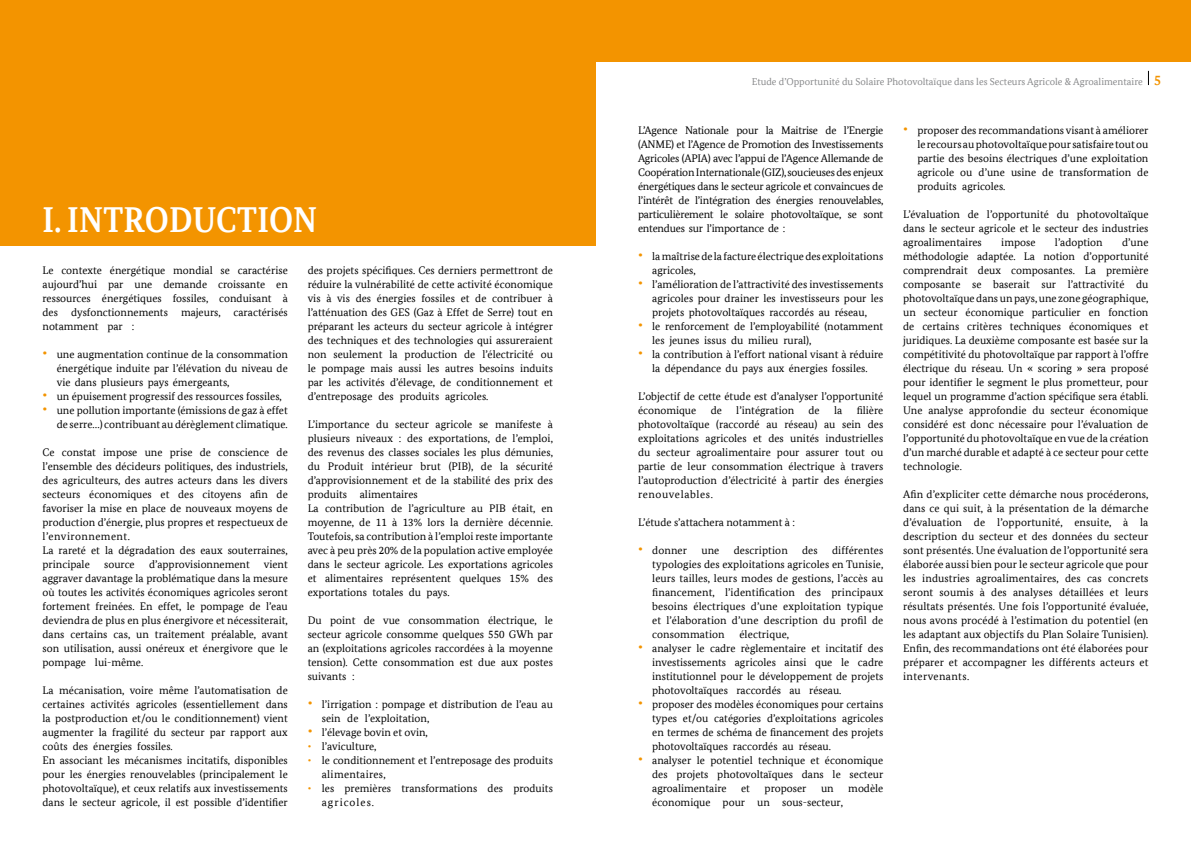
<style>
.page{position:relative;width:1191px;height:842px;background:#fff}
.page>*{position:absolute;margin:0;border:0;box-sizing:border-box;transform-origin:0 0}
.t1{font:700 36px "Bundes Serif Office T";letter-spacing:.01em;color:#fff;scale:.9 1}
.t2{font:11px/14px "Bundes Serif Office T";color:#000;text-align:justify}
.t3{font:10px "Bundes Serif Office T";color:#87888a}
.s1{font-size:15px;color:#f39400}
.s2{color:#f39400}
.s3{font-weight:700;font-size:14px;color:#f39400}
</style>
<div class="page">
<div style="left:0;top:0;width:1191px;height:62px;background:#f39400"></div>
<svg style="left:1148px;top:71px;width:1px;height:14px"></svg>
<div style="left:0;top:0;width:595px;height:245px;background:#f39400"></div>
<h1 class="t1" style="left:43px;top:199px;width:215px">I. INTRODUCTIO</h1>
<h1 class="t1" style="left:293px;top:199px;width:28px">N</h1>
<p class="t2" style="left:43px;top:263px;width:247px">Le contexte énergétique mondial se caractérise aujourd’hui par une demande croissante en ressources énergétiques fossiles, conduisant à des dysfonctionnements majeurs, caractérisés notamment par :</p>
<p class="t2" style="left:57px;top:347px;width:233px;text-indent:-14px"><span class="s1">•</span> une augmentation continue de la consommation énergétique induite par l’élévation du niveau de vie dans plusieurs pays émergeants,</p>
<p class="t2" style="left:43px;top:389px;width:241px"><span class="s1">•</span> un épuisement progressif des ressources fossiles,</p>
<p class="t2" style="left:43px;top:403px;width:247px;text-align:right"><span class="s1">•</span> une pollution importante (émissions de gaz à effet de serre…) contribuant au dérèglement climatique.</p>
<p class="t2" style="left:43px;top:445px;width:247px;text-align:left">Ce constat impose une prise de conscience de l’ensemble des décideurs politiques, des industriels, des agriculteurs, des autres acteurs dans les divers secteurs économiques et des citoyens afin de favoriser la mise en place de nouveaux moyens de production d’énergie, plus propres et respectueux de l’environnement.<br>La rareté et la dégradation des eaux souterraines, principale</p>
<p class="t2" style="left:104px;top:557px;width:32px">source</p>
<p class="t2" style="left:149px;top:557px;width:102px">d’approvisionnement</p>
<p class="t2" style="left:43px;top:557px;width:247px;text-indent:221px">vient aggraver davantage la problématique dans la mesure où toutes les activités économiques agricoles seront fortement freinées. En effet, le pompage de l’eau deviendra de plus en plus énergivore et nécessiterait, dans certains cas, un traitement préalable, avant son utilisation, aussi onéreux et énergivore que le pompage lui-même.</p>
<p class="t2" style="left:43px;top:683px;width:247px;text-align:left">La mécanisation, voire même l’automatisation de certaines activités agricoles (essentiellement dans la postproduction et/ou le conditionnement) vient augmenter la fragilité du secteur par rapport aux coûts des énergies fossiles.<br>En associant les mécanismes incitatifs, disponibles pour les énergies renouvelables (principalement le photovoltaïque), et ceux relatifs aux investissements dans le secteur agricole, il est possible d’identifier</p>
<p class="t2" style="left:308px;top:263px;width:247px">des projets spécifiques. Ces derniers permettront de réduire la vulnérabilité de cette activité économique vis à vis des énergies fossiles et de contribuer à l’atténuation des GES (Gaz à Effet de Serre) tout en préparant les acteurs du secteur agricole à intégrer des techniques et des technologies qui assureraient non seulement la production de l’électricité ou le pompage mais aussi les autres besoins induits par les activités d’élevage, de conditionnement et d’entreposage des produits agricoles.</p>
<p class="t2" style="left:308px;top:417px;width:247px;text-align:left">L’importance du secteur agricole se manifeste à plusieurs niveaux : des exportations, de l’emploi, des revenus des classes sociales les plus démunies, du Produit intérieur brut (PIB), de la sécurité d’approvisionnement et de la stabilité des prix des produits alimentaires<br>La contribution de l’agriculture au PIB était, en moyenne, de 11 à 13% lors la dernière décennie.<br>Toutefois, sa contribution à l’emploi reste importante avec à peu près 20% de la population active employée dans le secteur agricole. Les exportations agricoles et alimentaires représentent quelques 15% des exportations totales du pays.</p>
<p class="t2" style="left:308px;top:613px;width:247px">Du point de vue consommation électrique, le secteur agricole consomme quelques 550 GWh par an (exploitations agricoles raccordées à la moyenne tension). Cette consommation est due aux postes suivants :</p>
<p class="t2" style="left:322px;top:697px;width:233px;text-indent:-14px"><span class="s1">•</span> l’irrigation : pompage et distribution de l’eau au sein de l’exploitation,</p>
<p class="t2" style="left:308px;top:725px;width:122px"><span class="s1">•</span> l’élevage bovin et ovin,</p>
<p class="t2" style="left:308px;top:739px;width:70px"><span class="s2">•</span> l’aviculture,</p>
<p class="t2" style="left:322px;top:753px;width:233px;text-indent:-14px"><span class="s2">•</span> le conditionnement et l’entreposage des produits alimentaires,</p>
<p class="t2" style="left:322px;top:781px;width:233px;text-indent:-14px"><span class="s2">•</span> les premières transformations des produits agricoles.</p>
<p class="t3" style="left:751px;top:76px;width:411px">Etude d’Opportunité du Solaire Photovoltaïque dans les Secteurs Agricole &amp; Agroalimentaire <span class="s3">5</span></p>
<p class="t2" style="left:638px;top:123px;width:247px">L’Agence Nationale pour la Maitrise de l’Energie (ANME) et l’Agence de Promotion des Investissements Agricoles (APIA) avec l’appui de l’Agence Allemande de Coopération Internationale (GIZ), soucieuses des enjeux énergétiques dans le secteur agricole et convaincues de l’intérêt de l’intégration des énergies renouvelables, particulièrement le solaire photovoltaïque, se sont entendues sur l’importance de :</p>
<p class="t2" style="left:652px;top:249px;width:232px;text-indent:-14px"><span class="s1">•</span> la maîtrise de la facture électrique des exploitations agricoles,</p>
<p class="t2" style="left:652px;top:277px;width:233px;text-indent:-14px"><span class="s1">•</span> l’amélioration de l’attractivité des investissements agricoles pour drainer les investisseurs pour les projets photovoltaïques raccordés au réseau,</p>
<p class="t2" style="left:652px;top:319px;width:233px;text-indent:-14px"><span class="s1">•</span> le renforcement de l’employabilité (notamment les jeunes issus du milieu rural),</p>
<p class="t2" style="left:638px;top:347px;width:247px;text-align:center"><span class="s1">•</span> la contribution à l’effort national visant à réduire la dépendance du pays aux énergies fossiles.</p>
<p class="t2" style="left:638px;top:389px;width:247px">L’objectif de cette étude est d’analyser l’opportunité économique</p>
<p class="t2" style="left:638px;top:403px;width:247px;text-indent:219px">filière photovoltaïque (raccordé au réseau) au sein des exploitations agricoles et des unités industrielles du secteur agroalimentaire pour assurer tout ou partie de leur consommation électrique à travers l’autoproduction d’électricité à partir des énergies renouvelables.</p>
<p class="t2" style="left:638px;top:515px;width:158px">L’étude s’attachera notamment à :</p>
<p class="t2" style="left:638px;top:543px;width:51px"><span class="s1">•</span> donner</p>
<p class="t2" style="left:701px;top:543px;width:20px">une</p>
<p class="t2" style="left:733px;top:543px;width:56px">description</p>
<p class="t2" style="left:802px;top:543px;width:17px">des</p>
<p class="t2" style="left:710px;top:403px;width:13px">de</p>
<p class="t2" style="left:736px;top:403px;width:59px">l’intégration</p>
<p class="t2" style="left:808px;top:403px;width:13px">de</p>
<p class="t2" style="left:834px;top:403px;width:10px">la</p>
<p class="t2" style="left:652px;top:543px;width:233px;text-indent:180px">différentes typologies des exploitations agricoles en Tunisie, leurs tailles, leurs modes de gestions, l’accès au financement, l’identification des principaux besoins électriques d’une exploitation typique et l’élaboration d’une description du profil de consommation</p>
<p class="t2" style="left:739px;top:627px;width:51px">électrique,</p>
<p class="t2" style="left:652px;top:641px;width:233px;text-indent:-14px"><span class="s1">•</span> analyser le cadre règlementaire et incitatif des investissements agricoles ainsi que le cadre institutionnel pour le développement de projets photovoltaïques raccordés au réseau.</p>
<p class="t2" style="left:652px;top:697px;width:233px;text-indent:-14px"><span class="s1">•</span> proposer des modèles économiques pour certains types et/ou catégories d’exploitations agricoles en termes de schéma de financement des projets photovoltaïques raccordés au réseau.</p>
<p class="t2" style="left:652px;top:753px;width:233px;text-indent:-14px"><span class="s1">•</span> analyser le potentiel technique et économique des projets photovoltaïques dans le secteur agroalimentaire</p>
<p class="t2" style="left:741px;top:781px;width:10px">et</p>
<p class="t2" style="left:764px;top:781px;width:43px">proposer</p>
<p class="t2" style="left:821px;top:781px;width:14px">un</p>
<p class="t2" style="left:848px;top:781px;width:37px">modèle</p>
<p class="t2" style="left:652px;top:795px;width:192px">économique pour un sous-secteur,</p>
<p class="t2" style="left:917px;top:123px;width:233px;text-indent:-14px"><span class="s1">•</span> proposer des recommandations visant à améliorer le recours au photovoltaïque pour satisfaire tout ou partie des besoins électriques d’une exploitation agricole ou d’une usine de transformation de produits agricoles.</p>
<p class="t2" style="left:903px;top:207px;width:247px">L’évaluation de l’opportunité du photovoltaïque dans le secteur agricole et le secteur des industries agroalimentaires</p>
<p class="t2" style="left:903px;top:235px;width:247px;text-indent:219px">d’une méthodologie adaptée. La notion d’opportunité comprendrait deux composantes. La première composante se baserait sur l’attractivité du photovoltaïque dans un pays, une zone géographique, un secteur économique particulier en fonction de certains critères techniques économiques et juridiques. La deuxième composante est basée sur la compétitivité du photovoltaïque par rapport à l’offre électrique du réseau. Un « scoring » sera proposé pour identifier le segment le plus prometteur, pour lequel un programme d’action spécifique sera établi.<br>Une analyse approfondie du secteur économique considéré est donc nécessaire pour l’évaluation de l’opportunité du photovoltaïque en vue de la création d’un marché durable et adapté à ce secteur pour cette technologie.</p>
<p class="t2" style="left:903px;top:487px;width:247px">Afin d’expliciter cette démarche nous procéderons, dans ce qui suit, à la présentation de la démarche d’évaluation de l’opportunité, ensuite, à la description du secteur et des données du secteur sont présentés. Une évaluation de l’opportunité sera élaborée aussi bien pour le secteur agricole que pour les industries agroalimentaires, des cas concrets seront soumis à des analyses détaillées et leurs résultats présentés. Une fois l’opportunité évaluée, nous avons procédé à l’estimation du potentiel (en les adaptant aux objectifs du Plan Solaire Tunisien).<br>Enfin, des recommandations ont été élaborées pour préparer et accompagner les différents acteurs et intervenants.</p>
<p class="t2" style="left:1001px;top:235px;width:36px">impose</p>
<p class="t2" style="left:1055px;top:235px;width:49px">l’adoption</p>
</div>
